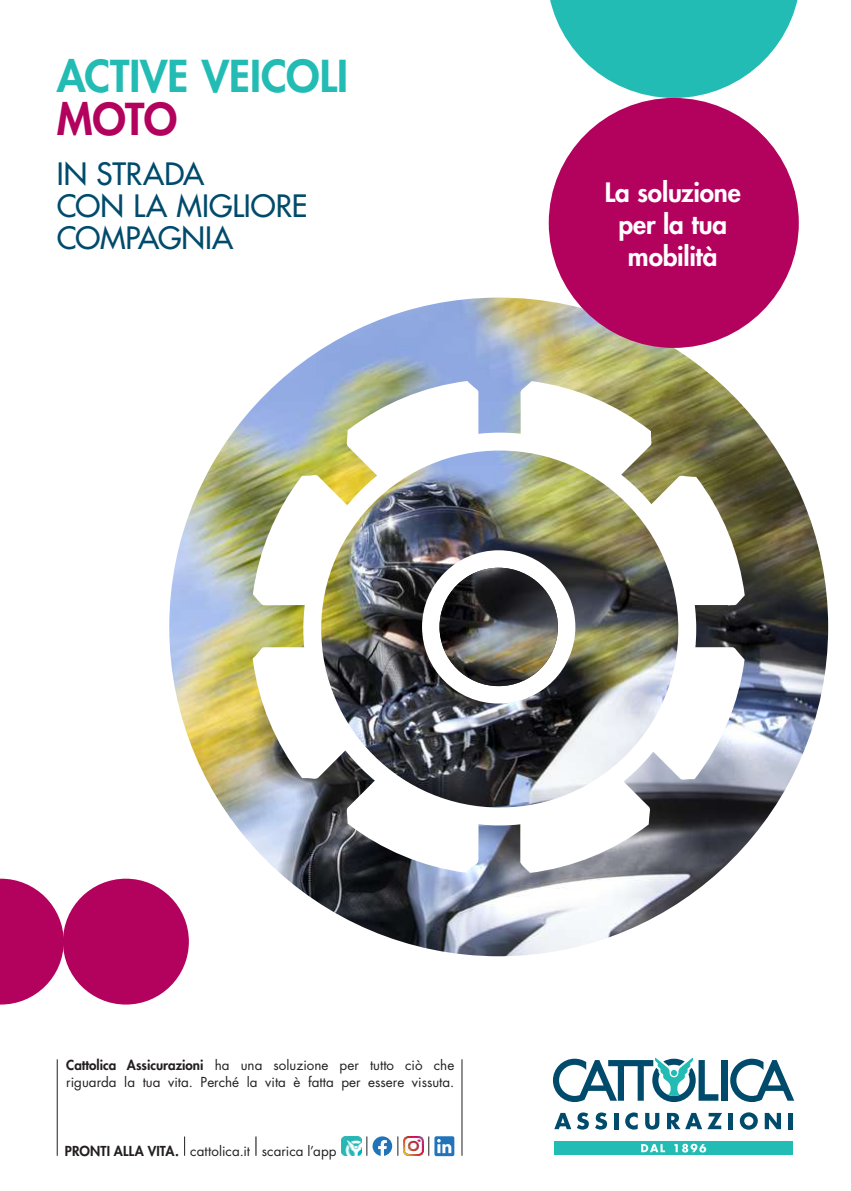
<style>
.page{position:relative;width:851px;height:1191px;background:#fff}
.page>*{position:absolute;margin:0;border:0;box-sizing:border-box;transform-origin:0 0}
.t1{font:800 42.8px "Futura Std";color:#22bcb5}
.t2{font:800 42.8px "Futura Std";color:#b3025e}
.t3{font:500 30px/32px "Futura Std";color:#004b6c}
.t4{font:800 26px/32px "Futura Std";letter-spacing:-.005em;color:#fff;text-align:center}
.t5{font:13.4px/16.4px "Futura Std";color:#231f20}
.s1{font-weight:800}
</style>
<div class="page">
<img style="left:169px;top:297px;width:659px;height:659px">
<img style="left:312px;top:441px;width:375px;height:375px;border-radius:187px">
<div style="left:303px;top:432px;width:393px;height:393px;border:18px solid #fff;border-radius:50%"></div>
<div style="left:422px;top:550px;width:153px;height:153px;background:#fff;border-radius:50%"></div>
<img style="left:439px;top:568px;width:119px;height:118px;border-radius:59px">
<hr style="left:57px;top:1059px;width:1px;height:96px;background:#231f20">
<hr style="left:461px;top:1059px;width:1px;height:96px;background:#231f20">
<img style="left:342px;top:1136px;width:19px;height:19px">
<svg style="left:184px;top:1136px;width:1px;height:19px"></svg>
<svg style="left:255px;top:1136px;width:1px;height:19px"></svg>
<svg style="left:428px;top:1136px;width:26px;height:20px"></svg>
<svg style="left:366px;top:1136px;width:32px;height:20px"></svg>
<img style="left:403px;top:1136px;width:20px;height:20px">
<svg style="left:550px;top:0;width:248px;height:98px"></svg>
<svg style="left:0;top:878px;width:64px;height:126px"></svg>
<div style="left:63px;top:878px;width:126px;height:126px;background:#b3025e;border-radius:50%"></div>
<div style="left:548px;top:98px;width:250px;height:250px;background:#b3025e;border-radius:50%"></div>
<svg style="left:554px;top:1112px;width:34px;height:17px"></svg>
<svg style="left:595px;top:1112px;width:12px;height:17px"></svg>
<hr style="left:614px;top:1113px;width:4px;height:16px;background:#004b6c">
<svg style="left:625px;top:1112px;width:12px;height:17px"></svg>
<svg style="left:645px;top:1113px;width:14px;height:16px"></svg>
<svg style="left:667px;top:1113px;width:55px;height:16px"></svg>
<hr style="left:728px;top:1113px;width:4px;height:16px;background:#004b6c">
<svg style="left:739px;top:1112px;width:18px;height:17px"></svg>
<svg style="left:764px;top:1113px;width:16px;height:16px"></svg>
<hr style="left:788px;top:1113px;width:4px;height:16px;background:#004b6c">
<div style="left:720px;top:1060px;width:7px;height:40px;background:#004b6c"></div>
<svg style="left:553px;top:1057px;width:165px;height:45px"></svg>
<svg style="left:730px;top:1058px;width:64px;height:44px"></svg>
<div style="left:554px;top:1141px;width:238px;height:14px;background:#22bcb5"></div>
<svg style="left:674px;top:1143px;width:32px;height:9px"></svg>
<svg style="left:641px;top:1144px;width:24px;height:8px"></svg>
<h1 class="t1" style="left:57px;top:49px;width:293px">ACTIVE VEICOLI</h1>
<h1 class="t2" style="left:57px;top:92px;width:122px">MOTO</h1>
<h2 class="t3" style="left:57px;top:158px;width:252px">IN STRADA<br>CON LA MIGLIORE<br>COMPAGNIA</h2>
<h3 class="t4" style="left:604px;top:176px;width:137px">La soluzione per la tua mobilità</h3>
<p class="t5" style="left:66px;top:1057px;width:389px"><span class="s1">Cattolica Assicurazioni</span> ha una soluzione per tutto ciò che riguarda la tua vita. Perché la vita è fatta per essere vissuta.</p>
<p class="t5" style="left:65px;top:1142px;width:273px"><span class="s1">PRONTI ALLA VITA.</span> cattolica.it scarica l’app</p>
</div>
